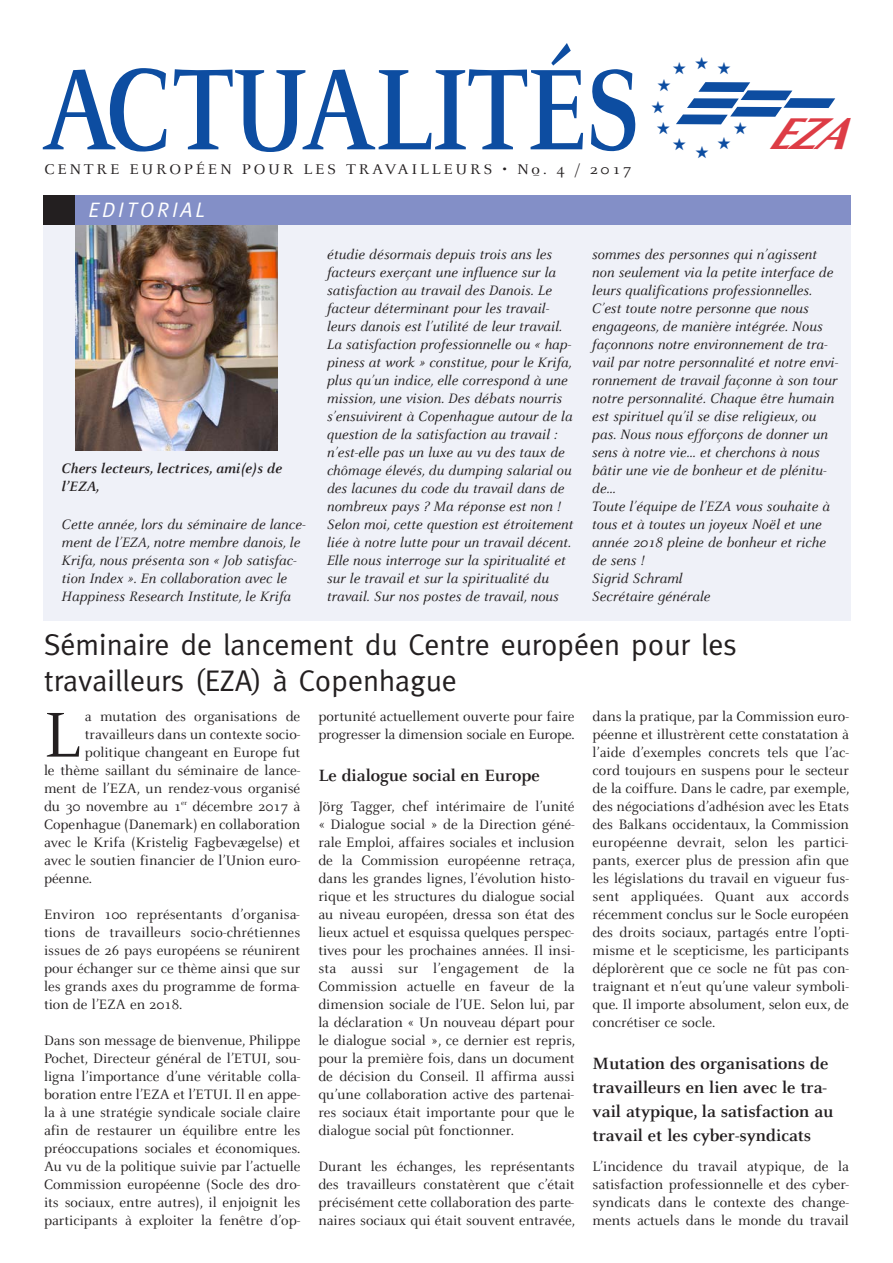
<style>
.page{position:relative;width:893px;height:1263px;background:#fff}
.page>*{position:absolute;margin:0;border:0;box-sizing:border-box;transform-origin:0 0}
.t1{font:700 126.9px "Celeste";letter-spacing:-.03em;color:#0d4da1;scale:.84 1}
.t2{font:69.9px "Celeste";color:#231f20}
.t3{font:italic 700 45px "Optima";color:#dd3c45}
.t4{font:30px/36px "Meta";color:#231f20}
.t5{font:italic 21px "Meta";letter-spacing:.14em;color:#fff}
.t6{font:700 18px/24px "Celeste";color:#231f20}
.t7{font:16.95px/21.6px "Zapf Dingbats";color:#0d4da1;text-align:center}
.t8{font:15.45px "Celeste";letter-spacing:.155em;color:#231f20;scale:1.09 1}
.t9{font:15px/18px "Celeste";color:#231f20;text-align:justify}
.t10{font:italic 15px/18px "Celeste";color:#231f20}
.t11{font:italic 700 15px/18px "Celeste";color:#231f20}
</style>
<div class="page">
<div style="left:43px;top:212px;width:807px;height:409px;background:#eff1f8"></div>
<img style="left:75px;top:225px;width:202px;height:225px">
<div style="left:45px;top:195px;width:805px;height:30px;background:#838fc7"></div>
<div style="left:44px;top:195px;width:31px;height:30px;background:#231f20"></div>
<svg style="left:676px;top:82px;width:159px;height:43px"></svg>
<h1 class="t1" style="left:41px;top:31px;width:713px">ACTUALITÉS</h1>
<p class="t8" style="left:45px;top:159px;width:426px">CENTRE EUROPÉEN POUR LES TRAVAILLEURS •</p>
<p class="t8" style="left:517px;top:159px;width:107px">No_. 4 / 2017</p>
<h3 class="t5" style="left:88px;top:197px;width:118px">EDITORIAL</h3>
<p class="t7" style="left:672px;top:57px;width:60px">★★★</p>
<p class="t7" style="left:651px;top:74px;width:21px">★ ★ ★</p>
<h3 class="t3" style="left:767px;top:107px;width:94px">EZA</h3>
<p class="t10" style="left:327px;top:244px;width:248px">étudie désormais depuis trois ans les facteurs exerçant une influence sur la satisfaction au travail des Danois. Le facteur déterminant pour les travail&shy;leurs danois est l’utilité de leur travail.<br>La satisfaction professionnelle ou « hap&shy;piness at work » constitue, pour le Krifa, plus qu’un indice, elle correspond à une mission, une vision. Des débats nourris s’ensuivirent à Copenhague autour de la question de la satisfaction au travail : n’est-elle pas un luxe au vu des taux de chômage élevés, du dumping salarial ou des lacunes du code du travail dans de nombreux pays ? Ma réponse est non !<br>Selon moi, cette question est étroitement liée à notre lutte pour un travail décent.<br>Elle nous interroge sur la spiritualité et sur le travail et sur la spiritualité du travail. Sur nos postes de travail, nous</p>
<p class="t10" style="left:592px;top:244px;width:248px">sommes des personnes qui n’agissent non seulement via la petite interface de leurs qualifications professionnelles.<br>C’est toute notre personne que nous engageons, de manière intégrée. Nous façonnons notre environnement de tra&shy;vail par notre personnalité et notre envi&shy;ronnement de travail façonne à son tour notre personnalité. Chaque être humain est spirituel qu’il se dise religieux, ou pas. Nous nous efforçons de donner un sens à notre vie... et cherchons à nous bâtir une vie de bonheur et de plénitu&shy;de...<br>Toute l’équipe de l’EZA vous souhaite à tous et à toutes un joyeux Noël et une année 2018 pleine de bonheur et riche de sens !<br>Sigrid Schraml<br>Secrétaire générale</p>
<h3 class="t4" style="left:44px;top:626px;width:694px">Séminaire de lancement du Centre européen pour les travailleurs (EZA) à Copenhague</h3>
<p class="t11" style="left:62px;top:459px;width:222px">Chers lecteurs, lectrices, ami(e)s de l’EZA,</p>
<p class="t10" style="left:62px;top:514px;width:245px">Cette année, lors du séminaire de lance&shy;ment de l’EZA, notre membre danois, le Krifa, nous présenta son « Job satisfac&shy;tion Index ». En collaboration avec le Happiness Research Institute, le Krifa</p>
<h2 class="t2" style="left:44px;top:692px;width:38px">L</h2>
<p class="t9" style="left:85px;top:706px;width:217px">a mutation des organisations de</p>
<p class="t9" style="left:85px;top:724px;width:217px">travailleurs dans un contexte socio-</p>
<p class="t9" style="left:85px;top:742px;width:217px">politique changeant en Europe fut</p>
<p class="t9" style="left:44px;top:760px;width:258px">le thème saillant du séminaire de lance-</p>
<p class="t9" style="left:44px;top:778px;width:258px">ment de l’EZA, un rendez-vous organisé</p>
<p class="t9" style="left:44px;top:796px;width:258px">du 30 novembre au 1<sup>er</sup> décembre 2017 à</p>
<p class="t9" style="left:44px;top:814px;width:258px">Copenhague (Danemark) en collaboration</p>
<p class="t9" style="left:44px;top:832px;width:258px">avec le Krifa (Kristelig Fagbevægelse) et</p>
<p class="t9" style="left:44px;top:850px;width:258px">avec le soutien financier de l’Union euro-</p>
<p class="t9" style="left:44px;top:868px;width:50px">péenne.</p>
<p class="t9" style="left:44px;top:904px;width:258px">Environ 100 représentants d’organisa&shy;tions de travailleurs socio-chrétiennes issues de 26 pays européens se réunirent pour échanger sur ce thème ainsi que sur les grands axes du programme de forma&shy;tion de l’EZA en 2018.</p>
<p class="t9" style="left:44px;top:1030px;width:258px">Dans son message de bienvenue, Philippe Pochet, Directeur général de l’ETUI, sou&shy;ligna l’importance d’une véritable colla&shy;boration entre l’EZA et l’ETUI. Il en appe&shy;la à une stratégie syndicale sociale claire afin de restaurer un équilibre entre les préoccupations sociales et économiques.<br>Au vu de la politique suivie par l’actuelle Commission européenne (Socle des dro&shy;its sociaux, entre autres), il enjoignit les participants à exploiter la fenêtre d’op-</p>
<p class="t9" style="left:318px;top:706px;width:258px">portunité actuellement ouverte pour faire progresser la dimension sociale en Europe.</p>
<p class="t6" style="left:318px;top:762px;width:223px">Le dialogue social en Europe</p>
<p class="t9" style="left:318px;top:796px;width:258px">Jörg Tagger, chef intérimaire de l’unité « Dialogue social » de la Direction géné&shy;rale Emploi, affaires sociales et inclusion de la Commission européenne retraça, dans les grandes lignes, l’évolution histo&shy;rique et les structures du dialogue social au niveau européen, dressa son état des lieux actuel et esquissa quelques perspec&shy;tives pour les prochaines années. Il insi&shy;sta aussi sur l’engagement de la Commission actuelle en faveur de la dimension sociale de l’UE. Selon lui, par la déclaration « Un nouveau départ pour le dialogue social », ce dernier est repris, pour la première fois, dans un document de décision du Conseil. Il affirma aussi qu’une collaboration active des partenai&shy;res sociaux était importante pour que le dialogue social pût fonctionner.</p>
<p class="t9" style="left:318px;top:1156px;width:258px">Durant les échanges, les représentants des travailleurs constatèrent que c’était précisément cette collaboration des parte&shy;naires sociaux qui était souvent entravée,</p>
<p class="t9" style="left:593px;top:706px;width:258px">dans la pratique, par la Commission euro&shy;péenne et illustrèrent cette constatation à l’aide d’exemples concrets tels que l’ac&shy;cord toujours en suspens pour le secteur de la coiffure. Dans le cadre, par exemple, des négociations d’adhésion avec les Etats des Balkans occidentaux, la Commission européenne devrait, selon les partici&shy;pants, exercer plus de pression afin que les législations du travail en vigueur fus&shy;sent appliquées. Quant aux accords récemment conclus sur le Socle européen des droits sociaux, partagés entre l’opti&shy;misme et le scepticisme, les participants déplorèrent que ce socle ne fût pas con&shy;traignant et n’eut qu’une valeur symboli&shy;que. Il importe absolument, selon eux, de concrétiser ce socle.</p>
<p class="t6" style="left:593px;top:1050px;width:242px">Mutation des organisations de travailleurs en lien avec le tra&shy;vail atypique, la satisfaction au travail et les cyber-syndicats</p>
<p class="t9" style="left:593px;top:1156px;width:258px">L’incidence du travail atypique, de la satisfaction professionnelle et des cyber&shy;syndicats dans le contexte des change&shy;ments actuels dans le monde du travail</p>
</div>
